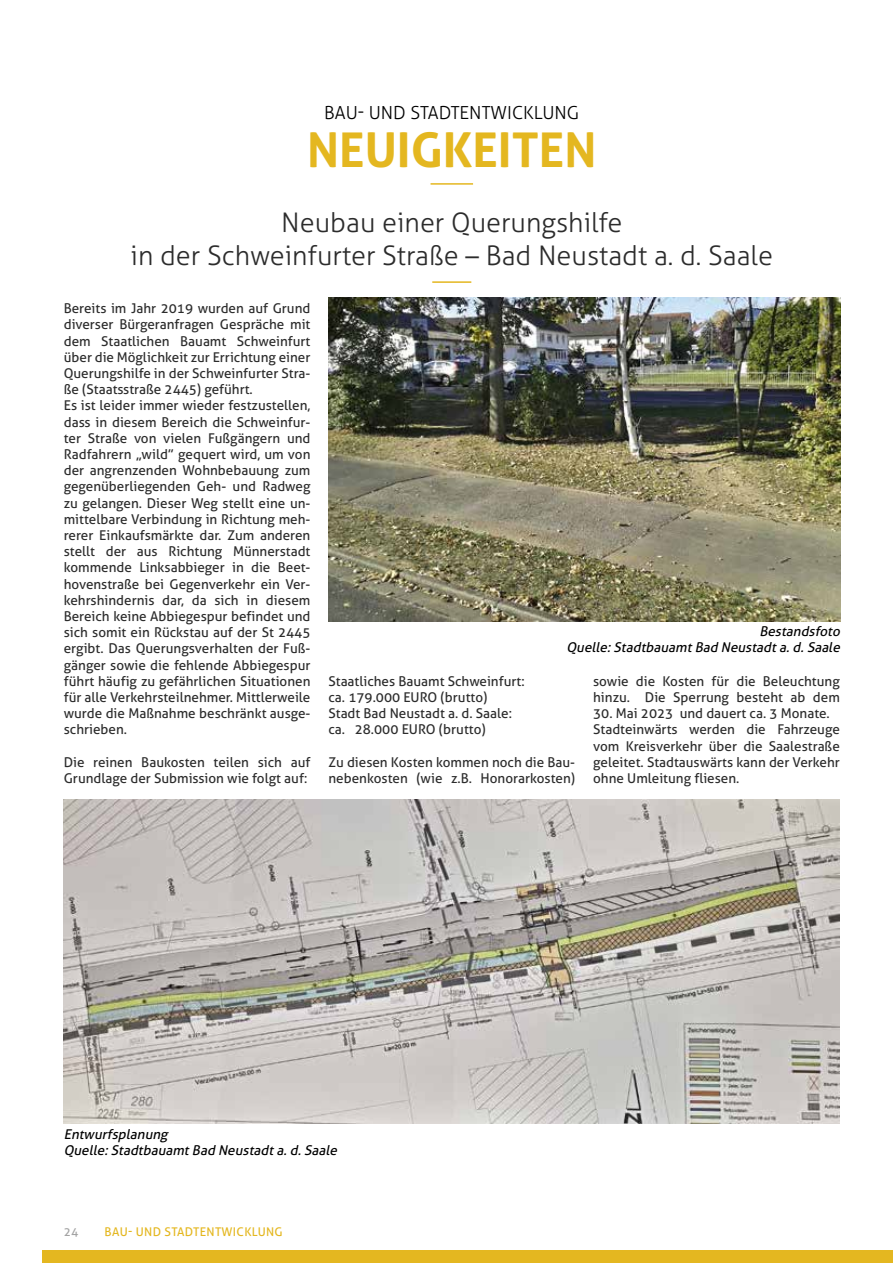
<style>
.page{position:relative;width:893px;height:1263px;background:#fff}
.page>*{position:absolute;margin:0;border:0;box-sizing:border-box;transform-origin:0 0}
.t1{font:700 48px "Aller";color:#e4b720}
.t2{font:300 27px/32.4px "Aller";color:#2c2c2c;text-align:center}
.t3{font:300 18px "Aller";color:#000}
.t4{font:13.5px/16.2px "Aller";color:#2c2c2c}
.t5{font:italic 13.5px/16.5px "Aller";color:#000}
.t6{font:12px "Aller";letter-spacing:.025em;color:#e4b720}
.t7{font:12px "Aller";color:#a3a3a3}
</style>
<div class="page">
<div style="left:43px;top:1250px;width:850px;height:13px;background:#e4b720"></div>
<hr style="left:432px;top:281px;width:39px;height:2px;background:#e4b720">
<img style="left:64px;top:799px;width:776px;height:324px">
<img style="left:328px;top:297px;width:512px;height:324px">
<hr style="left:431px;top:183px;width:42px;height:2px;background:#e4b720">
<h3 class="t3" style="left:324px;top:102px;width:257px">BAU- UND STADTENTWICKLUNG</h3>
<h1 class="t1" style="left:307px;top:121px;width:291px">NEUIGKEITEN</h1>
<h2 class="t2" style="left:131px;top:206px;width:644px">Neubau einer Querungshilfe<br>in der Schweinfurter Straße – Bad Neustadt a. d. Saale</h2>
<p class="t4" style="left:64px;top:300px;width:248px">Bereits im Jahr 2019 wurden auf Grund diverser Bürgeranfragen Gespräche mit dem Staatlichen Bauamt Schweinfurt über die Möglichkeit zur Errichtung einer Querungshilfe in der Schweinfurter Stra&shy;ße (Staatsstraße 2445) geführt.<br>Es ist leider immer wieder festzustellen, dass in diesem Bereich die Schweinfur&shy;ter Straße von vielen Fußgängern und Radfahrern „wild” gequert wird, um von der angrenzenden Wohnbebauung zum gegenüberliegenden Geh- und Radweg zu gelangen. Dieser Weg stellt eine un&shy;mittelbare Verbindung in Richtung meh&shy;rerer Einkaufsmärkte dar. Zum anderen stellt der aus Richtung Münnerstadt kommende Linksabbieger in die Beet&shy;hovenstraße bei Gegenverkehr ein Ver&shy;kehrshindernis dar, da sich in diesem Bereich keine Abbiegespur befindet und sich somit ein Rückstau auf der St 2445 ergibt. Das Querungsverhalten der Fuß&shy;gänger sowie die fehlende Abbiegespur führt häufig zu gefährlichen Situationen für alle Verkehrsteilnehmer. Mittlerweile wurde die Maßnahme beschränkt ausge&shy;schrieben.</p>
<p class="t4" style="left:64px;top:754px;width:248px">Die reinen Baukosten teilen sich auf<br>Grundlage der Submission wie folgt auf:</p>
<p class="t5" style="left:566px;top:623px;width:278px;text-align:right">Bestandsfoto<br>Quelle:StadtbauamtBad Neustadta.d.Saale</p>
<p class="t4" style="left:328px;top:673px;width:198px">Staatliches Bauamt Schweinfurt: ca. 179.000 EURO (brutto)<br>Stadt Bad Neustadt a. d. Saale: ca. 28.000 EURO (brutto)</p>
<p class="t4" style="left:328px;top:754px;width:248px">Zu diesen Kosten kommen noch die Bau&shy;nebenkosten (wie z.B. Honorarkosten)</p>
<p class="t4" style="left:593px;top:673px;width:248px">sowie die Kosten für die Beleuchtung hinzu. Die Sperrung besteht ab dem</p>
<p class="t4" style="left:593px;top:705px;width:248px">30. Mai 2023 und dauert ca. 3 Monate.<br>Stadteinwärts werden die Fahrzeuge vom Kreisverkehr über die Saalestraße geleitet. Stadtauswärts kann der Verkehr ohne Umleitung fliesen.</p>
<p class="t5" style="left:64px;top:1125px;width:278px">Entwurfsplanung<br>Quelle:StadtbauamtBad Neustadta.d.Saale</p>
<p class="t7" style="left:64px;top:1224px;width:16px">24</p>
<p class="t6" style="left:105px;top:1224px;width:180px">BAU- UND STADTENTWICKLUNG</p>
</div>
